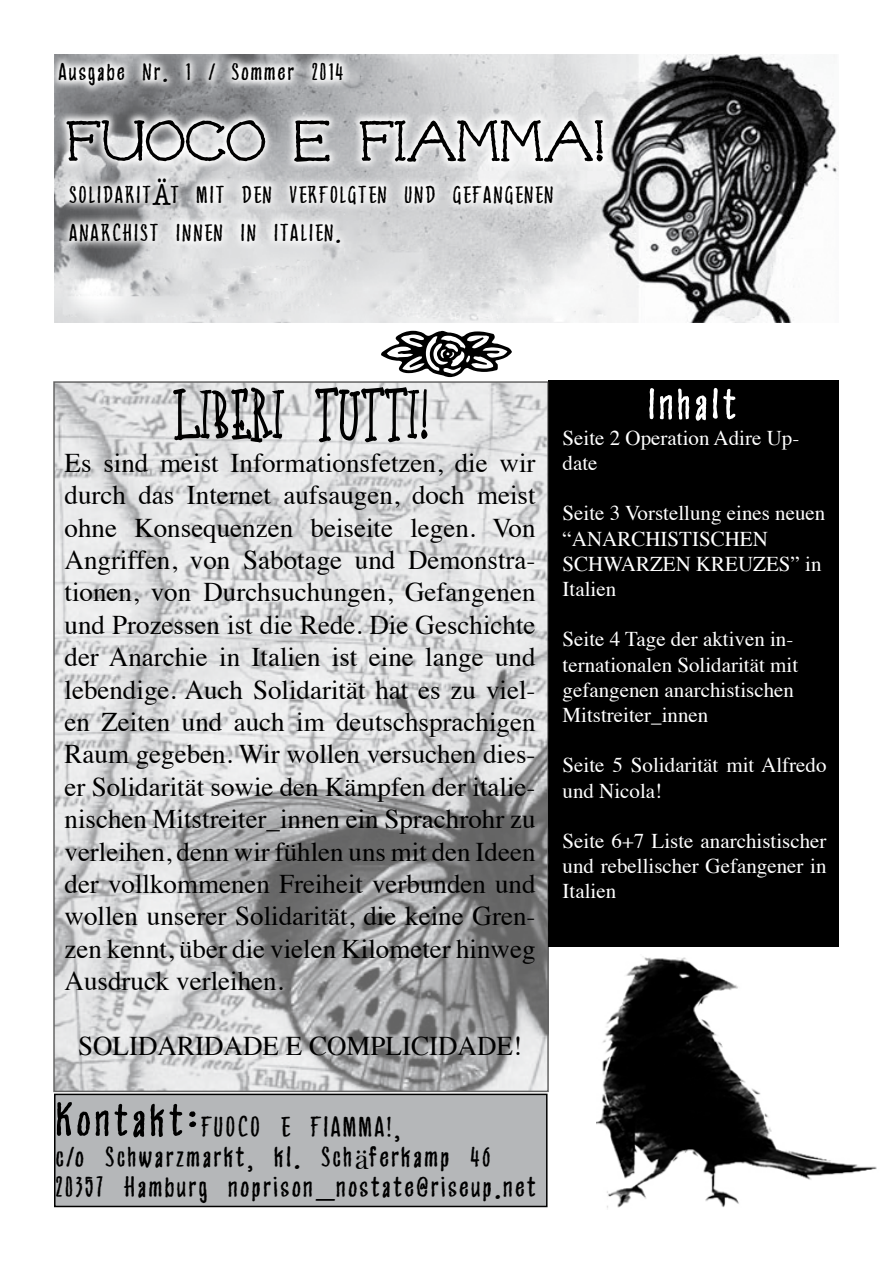
<style>
.page{position:relative;width:893px;height:1263px;background:#fff}
.page>*{position:absolute;margin:0;border:0;box-sizing:border-box;transform-origin:0 0}
.t1{font:58.5px "Dead Hardy";color:#000}
.t2{font:58.5px "Quoted Positivity";color:#000}
.t3{font:57px "Appetite";color:#fff}
.t4{font:37.5px/30px "Appetite";color:#000}
.t5{font:31.5px/37.8px "Appetite";color:#000}
.t6{font:27px/32.4px "Times";color:#000;text-align:justify}
.t7{font:21px/25.2px "Times";color:#fff}
.s1{font-family:"American Typewriter";font-stretch:condensed}
.s2{font-size:60px}
.s3{font-family:"Bell";font-size:33px}
.s4{font-family:"Apple Chancery"}
</style>
<div class="page">
<img style="left:55px;top:54px;width:777px;height:269px">
<svg style="left:56px;top:109px;width:782px;height:147px"></svg>
<svg style="left:58px;top:167px;width:584px;height:143px"></svg>
<svg style="left:54px;top:54px;width:342px;height:78px;background:#afb0b2"></svg>
<div style="left:548px;top:381px;width:291px;height:566px;background:#000"></div>
<img style="left:56px;top:384px;width:490px;height:705px">
<div style="left:55px;top:1094px;width:492px;height:112px;background:#b5b7b9"></div>
<div style="left:54px;top:1094px;width:493px;height:113px;border:2px solid #000"></div>
<img style="left:597px;top:957px;width:280px;height:251px">
<p class="t5" style="left:58px;top:52px;width:288px">Ausgabe Nr. 1 / Sommer 2014</p>
<h1 class="t1" style="left:66px;top:106px;width:539px">FUOCO E FIAMMA!</h1>
<p class="t5" style="left:69px;top:175px;width:488px">Solidarit<span class="s1">ä</span>t mit den verfolgten und gefangenen<br>Anarchist innen in Italien.</p>
<h1 class="t2" style="left:173px;top:386px;width:258px">LIBERI TUTTI!</h1>
<p class="t6" style="left:64px;top:444px;width:473px">Es sind meist Informationsfetzen, die wir durch das Internet aufsaugen, doch meist ohne Konsequenzen beiseite legen. Von Angriffen, von Sabotage und Demonstra&shy;tionen, von Durchsuchungen, Gefangenen und Prozessen ist die Rede. Die Geschichte der Anarchie in Italien ist eine lange und lebendige. Auch Solidarität hat es zu viel&shy;en Zeiten und auch im deutschsprachigen Raum gegeben. Wir wollen versuchen dies&shy;er Solidarität sowie den Kämpfen der italie&shy;nischen Mitstreiter_innen ein Sprachrohr zu verleihen, denn wir fühlen uns mit den Ideen der vollkommenen Freiheit verbunden und wollen unserer Solidarität, die keine Gren&shy;zen kennt, über die vielen Kilometer hinweg Ausdruck verleihen.</p>
<p class="t6" style="left:78px;top:1027px;width:69px">Solidaridade</p>
<p class="t6" style="left:286px;top:1027px;width:161px">e complicidade</p>
<p class="t6" style="left:513px;top:1027px;width:10px">!</p>
<h3 class="t4" style="left:55px;top:1112px;width:484px"><span class="s2">Kontakt:</span>Fuoco e fiamma!,<br>c/o Schwarzmarkt, kl. Sch<span class="s3">ä</span>ferkamp 46<br>20357 Hamburg noprison<span class="s4">_</span>nostate@riseup.net</h3>
<h2 class="t3" style="left:647px;top:377px;width:94px">Inhalt</h2>
<p class="t7" style="left:562px;top:423px;width:238px">Seite 2 Operation Adire Up&shy;date</p>
<p class="t7" style="left:562px;top:499px;width:264px">Seite 3 Vorstellung eines neuen “Anarchis tis chen<br>Schwarze</p>
<p class="t7" style="left:676px;top:549px;width:50px">n Kreuzes</p>
<p class="t7" style="left:791px;top:549px;width:32px">” in</p>
<p class="t7" style="left:562px;top:574px;width:55px">Italien</p>
<p class="t7" style="left:562px;top:625px;width:237px">Seite 4 Tage der aktiven in&shy;ternationalen Solidarität mit gefangenen anarchistischen<br>Mitstreiter_innen</p>
<p class="t7" style="left:562px;top:751px;width:265px">Seite 5 Solidarität mit Alfredo und Nicola!</p>
<p class="t7" style="left:562px;top:826px;width:266px;text-align:justify">Seite 6+7 Liste anarchistischer und rebellischer Gefangener in Italien</p>
</div>
